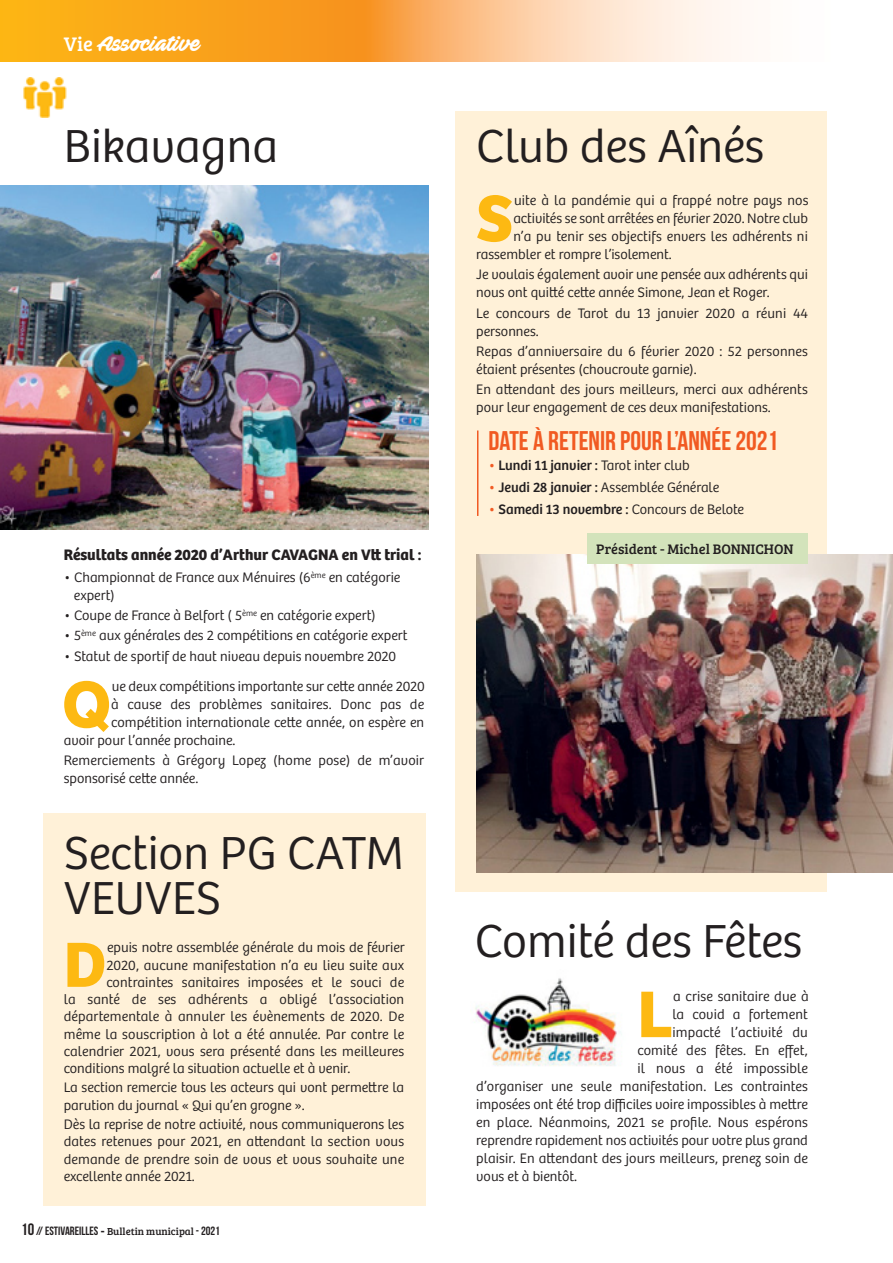
<style>
.page{position:relative;width:893px;height:1263px;background:#fff}
.page>*{position:absolute;margin:0;border:0;box-sizing:border-box;transform-origin:0 0}
.t1{font:700 68.4px "Bree";color:#fdb912}
.t2{font:700 66.15px "Bree";color:#fdb912}
.t3{font:800 63.75px "Helvetica Neue";color:#fdb912}
.t4{font:300 48px/45px "Bree";color:#231f20}
.t5{font:27px "Bebas Neue";color:#f15a22}
.t6{font:21px "Ave Fedan PERSONALUSEONLY";color:#fff}
.t7{font:700 15.75px "Bree";color:#231f20}
.t8{font:300 14.25px/18px "Bree";color:#231f20}
.t9{font:14.25px "Bree";color:#231f20}
.t10{font:14.25px "Bree Serif";color:#231f20}
.t11{font:12px "Bebas Neue";color:#231f20}
.s1{font-family:"Bree Serif";font-size:20.25px}
.s2{font-size:16.5px}
.s3{font-family:"Bree";font-weight:700}
.s4{font-family:"Bree Serif";font-size:10.5px}
.s5{color:#f15a22}
.s6{font-weight:300}
.s7{font-weight:400;color:#f15a22}
.s8{font-weight:400}
</style>
<div class="page">
<div style="left:455px;top:111px;width:372px;height:780px;background:#fff1d8"></div>
<div style="left:43px;top:813px;width:382px;height:392px;background:#fff1d8"></div>
<svg style="left:0;top:0;width:365px;height:62px;background:#f9a419"></svg>
<img style="left:365px;top:0;width:377px;height:62px">
<img style="left:0;top:186px;width:428px;height:343px">
<img style="left:476px;top:554px;width:417px;height:319px">
<hr style="left:477px;top:430px;width:1px;height:86px;background:#f15a22">
<div style="left:588px;top:533px;width:220px;height:31px;background:#d3e3bb"></div>
<img style="left:23px;top:77px;width:43px;height:40px">
<img style="left:475px;top:978px;width:147px;height:88px">
<h3 class="t6" style="left:64px;top:35px;width:138px"><span class="s1">Vie</span> Associative</h3>
<h3 class="t4" style="left:64px;top:129px;width:216px">Bikavagna</h3>
<p class="t7" style="left:64px;top:549px;width:359px">Résultats année 2020 d’Arthur CAVAGNA en Vtt trial :</p>
<p class="t8" style="left:74px;top:570px;width:328px;text-indent:-10px">• Championnat de France aux Ménuires (6<sup>ème</sup> en catégorie expert)</p>
<p class="t8" style="left:64px;top:608px;width:314px">• Coupe de France à Belfort ( 5<sup>ème</sup> en catégorie expert)</p>
<p class="t8" style="left:64px;top:628px;width:345px">• 5<sup>ème</sup> aux générales des 2 compétitions en catégorie expert</p>
<p class="t8" style="left:64px;top:648px;width:334px">• Statut de sportif de haut niveau depuis novembre 2020</p>
<h3 class="t3" style="left:62px;top:682px;width:51px">Q</h3>
<p class="t8" style="left:112px;top:679px;width:314px">ue deux compétitions importante sur cette année 2020</p>
<p class="t8" style="left:111px;top:697px;width:314px">à cause des problèmes sanitaires. Donc pas de</p>
<p class="t8" style="left:111px;top:715px;width:314px">compétition internationale cette année, on espère en</p>
<p class="t8" style="left:64px;top:733px;width:173px">avoir pour l’année prochaine.</p>
<p class="t8" style="left:64px;top:753px;width:362px">Remerciements à Grégory Lopez (home pose) de m’avoir sponsorisé cette année.</p>
<h3 class="t4" style="left:64px;top:836px;width:342px">Section PG CATM<br>VEUVES</h3>
<h2 class="t2" style="left:64px;top:941px;width:44px">D</h2>
<p class="t8" style="left:107px;top:940px;width:299px">epuis notre assemblée générale du mois de février</p>
<p class="t8" style="left:106px;top:957px;width:299px">2020, aucune manifestation n’a eu lieu suite aux</p>
<p class="t8" style="left:106px;top:975px;width:299px">contraintes sanitaires imposées et le souci de</p>
<p class="t8" style="left:64px;top:992px;width:342px">la santé de ses adhérents a obligé l’association</p>
<p class="t8" style="left:64px;top:1009px;width:342px">départementale à annuler les évènements de 2020. De</p>
<p class="t8" style="left:64px;top:1026px;width:342px">même la souscription à lot a été annulée. Par contre le</p>
<p class="t8" style="left:64px;top:1044px;width:342px">calendrier 2021, vous sera présenté dans les meilleures</p>
<p class="t8" style="left:64px;top:1061px;width:288px">conditions malgré la situation actuelle et à venir.</p>
<p class="t8" style="left:64px;top:1081px;width:342px;line-height:17.2px">La section remercie tous les acteurs qui vont permettre la parution du journal « Qui qu’en grogne ».</p>
<p class="t8" style="left:64px;top:1117px;width:342px;line-height:17.2px;text-align:justify">Dès la reprise de notre activité, nous communiquerons les dates retenues pour 2021, en attendant la section vous demande de prendre soin de vous et vous souhaite une excellente année 2021.</p>
<p class="t11" style="left:21px;top:1224px;width:200px"><span class="s2">10</span>// ESTIVAREILLES <span class="s3">-</span> <span class="s4">Bulletin municipal</span> - 2021</p>
<h3 class="t4" style="left:476px;top:129px;width:290px">Club des Aînés</h3>
<h1 class="t1" style="left:476px;top:194px;width:39px">S</h1>
<p class="t8" style="left:514px;top:193px;width:296px">uite à la pandémie qui a frappé notre pays nos</p>
<p class="t8" style="left:513px;top:211px;width:296px">activités se sont arrêtées en février 2020. Notre club</p>
<p class="t8" style="left:513px;top:229px;width:296px">n’a pu tenir ses objectifs envers les adhérents ni</p>
<p class="t8" style="left:476px;top:247px;width:197px">rassembler et rompre l’isolement.</p>
<p class="t8" style="left:476px;top:267px;width:333px">Je voulais également avoir une pensée aux adhérents qui nous ont quitté cette année Simone, Jean et Roger.</p>
<p class="t8" style="left:476px;top:305px;width:333px">Le concours de Tarot du 13 janvier 2020 a réuni 44 personnes.</p>
<p class="t8" style="left:476px;top:344px;width:333px">Repas d’anniversaire du 6 février 2020 : 52 personnes étaient présentes (choucroute garnie).</p>
<p class="t8" style="left:476px;top:382px;width:333px">En attendant des jours meilleurs, merci aux adhérents pour leur engagement de ces deux manifestations.</p>
<h3 class="t5" style="left:488px;top:425px;width:291px">DATE À RETENIR POUR L’ANNÉE 2021</h3>
<p class="t9" style="left:488px;top:460px;width:203px"><span class="s5">•</span> Lundi 11 janvier : <span class="s6">Tarot inter club</span></p>
<p class="t8" style="left:488px;top:480px;width:232px"><span class="s7">•</span> <span class="s8">Jeudi 28 janvier :</span> Assemblée Générale</p>
<p class="t9" style="left:488px;top:504px;width:257px"><span class="s5">•</span> Samedi 13 novembre : <span class="s6">Concours de Belote</span></p>
<p class="t10" style="left:596px;top:544px;width:199px">Président - Michel BONNICHON</p>
<h3 class="t4" style="left:475px;top:924px;width:329px">Comité des Fêtes</h3>
<h1 class="t1" style="left:637px;top:990px;width:37px">L</h1>
<p class="t8" style="left:673px;top:989px;width:137px">a crise sanitaire due à</p>
<p class="t8" style="left:672px;top:1007px;width:137px">la covid a fortement</p>
<p class="t8" style="left:672px;top:1025px;width:137px">impacté l’activité du</p>
<p class="t8" style="left:637px;top:1043px;width:172px">comité des fêtes. En effet,</p>
<p class="t8" style="left:637px;top:1061px;width:172px">il nous a été impossible</p>
<p class="t8" style="left:476px;top:1079px;width:333px">d’organiser une seule manifestation. Les contraintes</p>
<p class="t8" style="left:476px;top:1097px;width:333px">imposées ont été trop difficiles voire impossibles à mettre</p>
<p class="t8" style="left:476px;top:1115px;width:333px">en place. Néanmoins, 2021 se profile. Nous espérons</p>
<p class="t8" style="left:476px;top:1133px;width:333px">reprendre rapidement nos activités pour votre plus grand</p>
<p class="t8" style="left:476px;top:1151px;width:333px">plaisir. En attendant des jours meilleurs, prenez soin de</p>
<p class="t8" style="left:476px;top:1169px;width:102px">vous et à bientôt.</p>
</div>
